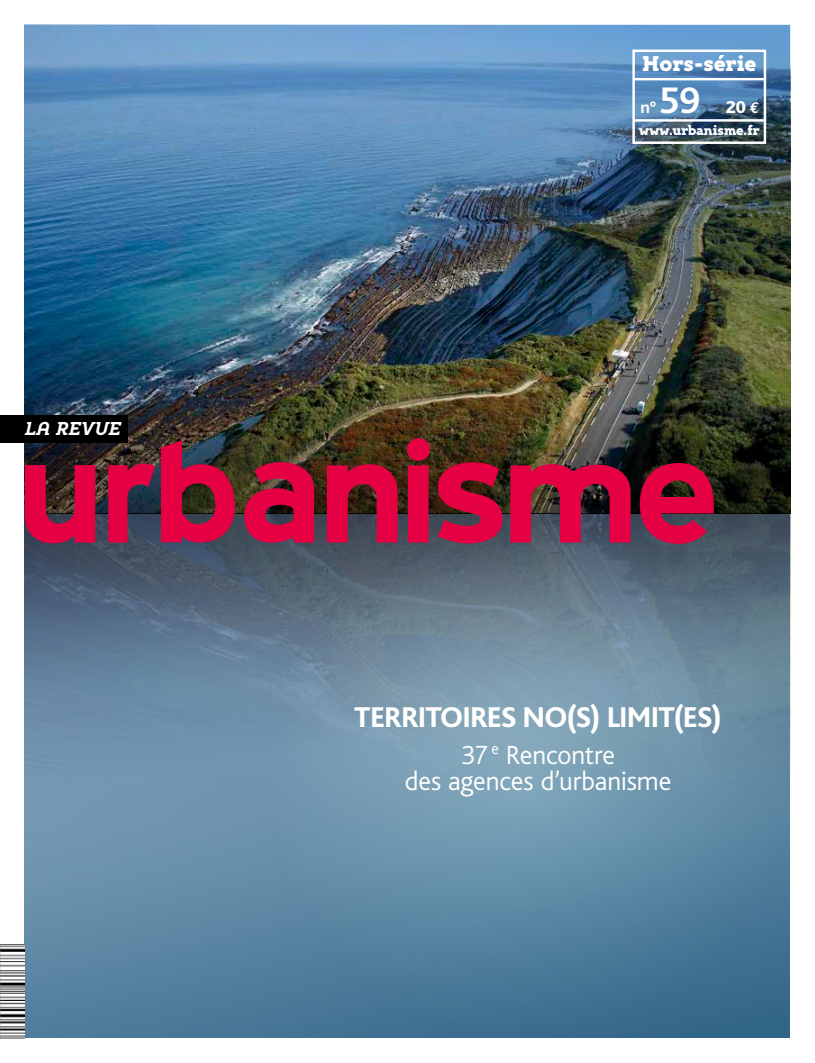
<style>
.page{position:relative;width:815px;height:1063px;background:#fff}
.page>*{position:absolute;margin:0;border:0;box-sizing:border-box;transform-origin:0 0}
.t1{font:800 30px "Bliss";letter-spacing:-.015em;color:#fff}
.t2{font:300 27.5px/26.2px "Bliss";letter-spacing:-.01em;color:#fff;text-align:center}
.t3{font:900 21.25px "Egon";letter-spacing:-.015em;color:#fff}
.t4{font:italic 700 18.62px "Egon";letter-spacing:-.025em;color:#fff}
.t5{font:700 17.75px "Bliss";color:#fff}
.t6{font:900 13.5px "Egon";letter-spacing:-.03em;color:#fff}
.s1{font-size:38.75px}
.s2{font-weight:800;font-size:18px}
.s3{font-family:"Euro Mono";font-size:15.62px}
</style>
<div class="page">
<svg style="left:25px;top:856px;width:765px;height:182px;background:#52809d"></svg>
<img style="left:25px;top:363px;width:765px;height:150px">
<svg style="left:25px;top:725px;width:765px;height:131px;background:#7197af"></svg>
<svg style="left:25px;top:513px;width:765px;height:212px;background:#627a8e"></svg>
<img style="left:0;top:944px;width:25px;height:94px">
<img style="left:25px;top:25px;width:765px;height:338px">
<div style="left:632px;top:50px;width:134px;height:94px;border:2px solid #fff"></div>
<hr style="left:634px;top:119px;width:132px;height:3px;background:#fff">
<hr style="left:634px;top:78px;width:132px;height:2px;background:#fff">
<div style="left:0;top:415px;width:127px;height:28px;background:#000"></div>
<img style="left:25px;top:438px;width:689px;height:106px">
<p class="t4" style="left:24px;top:417px;width:98px">LA REVUE</p>
<p class="t3" style="left:642px;top:50px;width:116px">Hors-série</p>
<p class="t5" style="left:641px;top:98px;width:120px">n° <span class="s1">59</span> <span class="s2">20</span> <span class="s3">€</span></p>
<p class="t6" style="left:639px;top:122px;width:122px">www.urbanisme.fr</p>
<p class="t1" style="left:354px;top:702px;width:369px">TERRITOIRES NO(S) LIMIT(ES)</p>
<p class="t2" style="left:405px;top:742px;width:268px">37 <sup>e</sup> Rencontre<br>des agences d’urbanisme</p>
</div>
